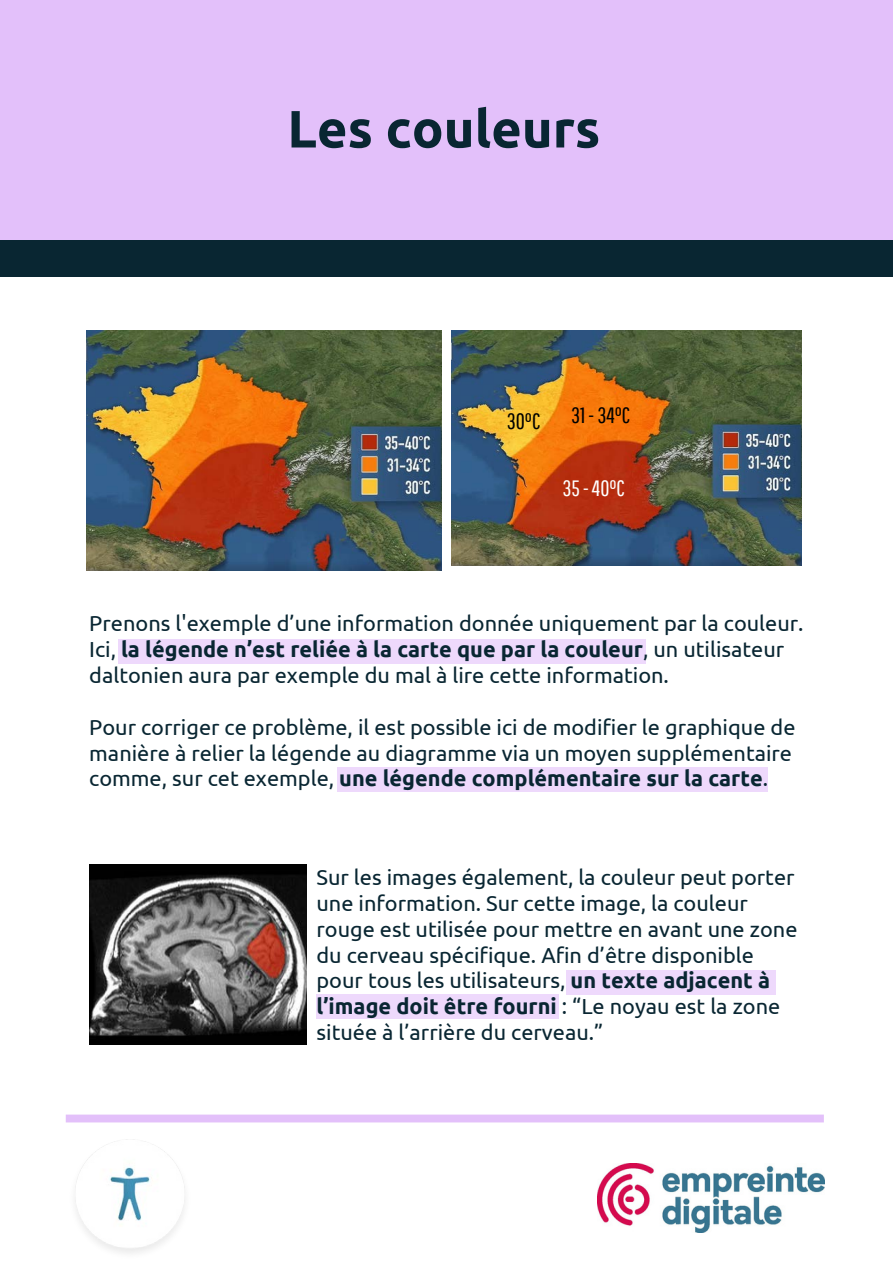
<style>
.page{position:relative;width:893px;height:1264px;background:#fff}
.page>*{position:absolute;margin:0;border:0;box-sizing:border-box;transform-origin:0 0}
.t1{font:700 52.5px "Ubuntu";color:#092632}
.t2{font:22.2px "Pathway Gothic One";color:#000}
.t3{font:22.2px "Pathway Gothic One";color:#fff}
.t4{font:21.75px/25.8px "Ubuntu";color:#092632}
.t5{font:700 21.75px "Ubuntu";color:#092632}
.s1{font-weight:700}
.s2{font-weight:400}
</style>
<div class="page">
<div style="left:66px;top:1114px;width:757px;height:8px;background:#e3c0fa"></div>
<div style="left:0;top:0;width:892px;height:276px;background:#e3c0fa"></div>
<div style="left:0;top:241px;width:892px;height:36px;background:#092632"></div>
<img style="left:451px;top:330px;width:350px;height:235px">
<img style="left:742px;top:330px;width:58px;height:34px">
<img style="left:87px;top:330px;width:354px;height:240px">
<img style="left:382px;top:330px;width:59px;height:35px">
<div style="left:119px;top:639px;width:526px;height:24px;background:#eed9fc"></div>
<div style="left:337px;top:767px;width:430px;height:24px;background:#eed9fc"></div>
<img style="left:89px;top:865px;width:217px;height:179px">
<div style="left:566px;top:970px;width:209px;height:24px;background:#eed9fc"></div>
<div style="left:316px;top:994px;width:243px;height:24px;background:#eed9fc"></div>
<img style="left:598px;top:1163px;width:226px;height:69px">
<img style="left:75px;top:1139px;width:110px;height:114px">
<p class="t1" style="left:287px;top:98px;width:314px">Les couleurs</p>
<p class="t2" style="left:506px;top:408px;width:35px">30°C</p>
<p class="t2" style="left:571px;top:402px;width:60px">31 - 34°C</p>
<p class="t3" style="left:562px;top:474px;width:64px">35 - 40°C</p>
<p class="t4" style="left:89px;top:610px;width:715px">Prenons l'exemple d’une information donnée uniquement par la couleur.</p>
<p class="t4" style="left:89px;top:636px;width:696px">Ici, <span class="s1">la légende n’est reliée à la carte que par la couleur</span>, un utilisateur daltonien aura par exemple du mal à lire cette information.</p>
<p class="t4" style="left:89px;top:713px;width:707px">Pour corriger ce problème, il est possible ici de modifier le graphique de manière à relier la légende au diagramme via un moyen supplémentaire</p>
<p class="t5" style="left:89px;top:766px;width:680px"><span class="s2">comme, sur cet exemple,</span> une légende complémentaire sur la carte<span class="s2">.</span></p>
<p class="t4" style="left:316px;top:864px;width:482px">Sur les images également, la couleur peut porter une information. Sur cette image, la couleur rouge est utilisée pour mettre en avant une zone du cerveau spécifique. Afin d’être disponible</p>
<p class="t4" style="left:316px;top:967px;width:455px">pour tous les utilisateurs, <span class="s1">un texte adjacent à</span></p>
<p class="t4" style="left:316px;top:993px;width:465px"><span class="s1">l’image doit être fourni</span> : “Le noyau est la zone située à l’arrière du cerveau.”</p>
</div>
